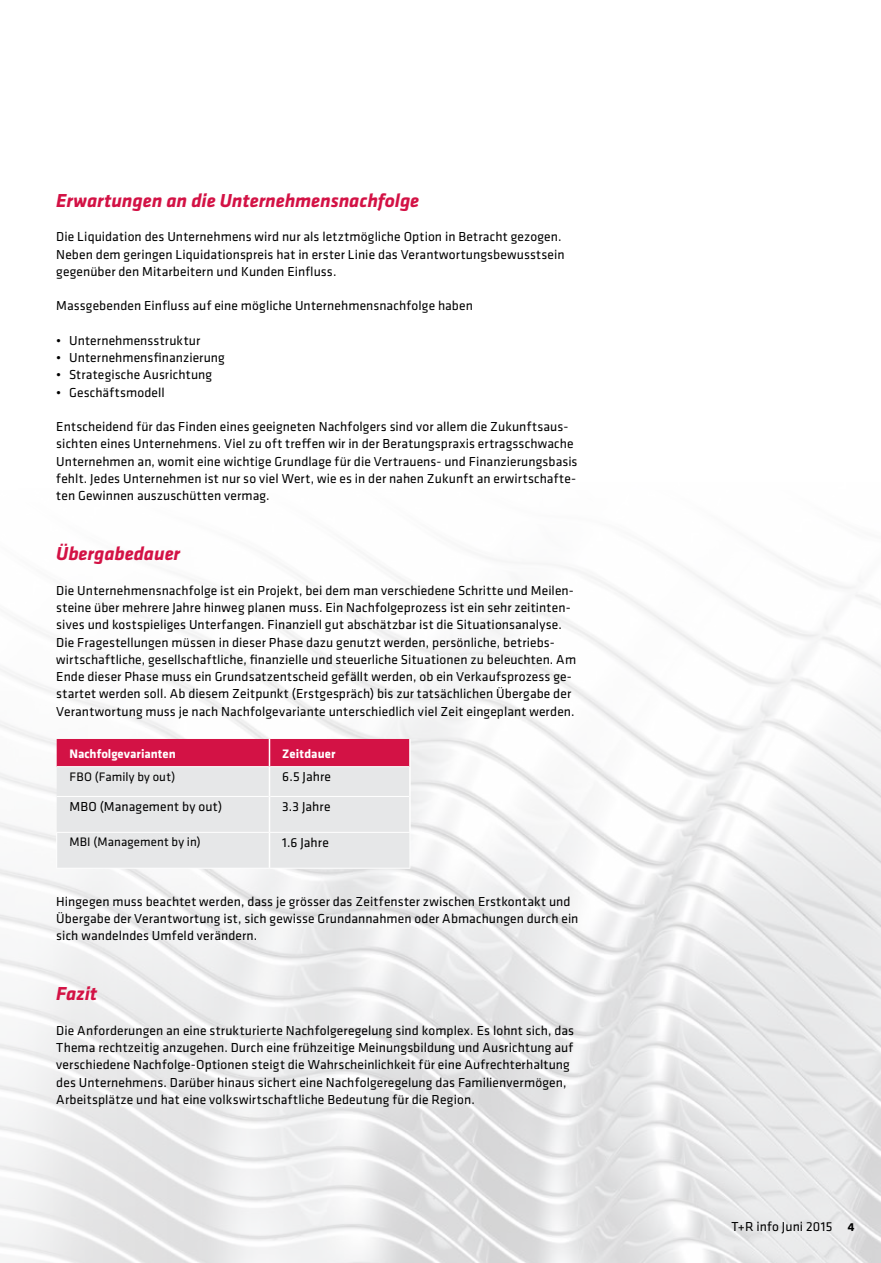
<style>
.page{position:relative;width:881px;height:1263px;background:#fff}
.page>*{position:absolute;margin:0;border:0;box-sizing:border-box;transform-origin:0 0}
.t1{font:italic 700 19.5px "Klavika";letter-spacing:-.005em;color:#d31245}
.t2{font:13.5px/17.2px "Klavika";letter-spacing:.005em;color:#000}
.t3{font:12.75px "Klavika";letter-spacing:.01em;color:#000}
.t4{font:700 12.75px "Klavika";color:#fff}
.s1{font-weight:700;font-size:12px}
</style>
<div class="page">
<img style="left:0;top:567px;width:880px;height:696px">
<svg style="left:57px;top:739px;width:353px;height:129px;background:#e2bac6"></svg>
<hr style="left:268px;top:767px;width:2px;height:29px;background:#fff">
<hr style="left:268px;top:796px;width:2px;height:36px;background:#fff">
<hr style="left:268px;top:833px;width:2px;height:35px;background:#fff">
<hr style="left:56px;top:832px;width:213px;height:1px;background:#fff">
<hr style="left:56px;top:833px;width:1px;height:35px;background:#fff">
<hr style="left:269px;top:832px;width:141px;height:1px;background:#fff">
<hr style="left:409px;top:833px;width:1px;height:35px;background:#fff">
<hr style="left:56px;top:868px;width:213px;height:1px;background:#fff">
<hr style="left:269px;top:868px;width:141px;height:1px;background:#fff">
<h1 class="t1" style="left:56px;top:186px;width:364px">Erwartungen an die Unternehmensnachfolge</h1>
<p class="t2" style="left:56px;top:228px;width:509px">Die Liquidation des Unternehmens wird nur als letztmögliche Option in Betracht gezogen.<br>Neben dem geringen Liquidationspreis hat in erster Linie das Verantwortungsbewusstsein gegenüber den Mitarbeitern und Kunden Einfluss.</p>
<p class="t2" style="left:56px;top:297px;width:418px">Massgebenden Einfluss auf eine mögliche Unternehmensnachfolge haben</p>
<p class="t2" style="left:56px;top:331px;width:145px">• Unternehmensstruktur</p>
<p class="t2" style="left:56px;top:349px;width:170px">• Unternehmensfinanzierung</p>
<p class="t2" style="left:56px;top:366px;width:157px">• Strategische Ausrichtung</p>
<p class="t2" style="left:56px;top:383px;width:110px">• Geschäftsmodell</p>
<p class="t2" style="left:56px;top:418px;width:522px">Entscheidend für das Finden eines geeigneten Nachfolgers sind vor allem die Zukunftsaus&shy;sichten eines Unternehmens. Viel zu oft treffen wir in der Beratungspraxis ertragsschwache Unternehmen an, womit eine wichtige Grundlage für die Vertrauens- und Finanzierungsbasis fehlt. Jedes Unternehmen ist nur so viel Wert, wie es in der nahen Zukunft an erwirtschafte&shy;ten Gewinnen auszuschütten vermag.</p>
<h1 class="t1" style="left:56px;top:540px;width:125px">Übergabedauer</h1>
<p class="t2" style="left:56px;top:581px;width:521px">Die Unternehmensnachfolge ist ein Projekt, bei dem man verschiedene Schritte und Meilen&shy;steine über mehrere Jahre hinweg planen muss. Ein Nachfolgeprozess ist ein sehr zeitinten&shy;sives und kostspieliges Unterfangen. Finanziell gut abschätzbar ist die Situationsanalyse.<br>Die Fragestellungen müssen in dieser Phase dazu genutzt werden, persönliche, betriebs&shy;wirtschaftliche, gesellschaftliche, finanzielle und steuerliche Situationen zu beleuchten. Am Ende dieser Phase muss ein Grundsatzentscheid gefällt werden, ob ein Verkaufsprozess ge&shy;startet werden soll. Ab diesem Zeitpunkt (Erstgespräch) bis zur tatsächlichen Übergabe der Verantwortung muss je nach Nachfolgevariante unterschiedlich viel Zeit eingeplant werden.</p>
<p class="t4" style="left:69px;top:744px;width:108px">Nachfolgevarianten</p>
<p class="t4" style="left:282px;top:744px;width:55px">Zeitdauer</p>
<p class="t3" style="left:69px;top:768px;width:107px">FBO (Family by out)</p>
<p class="t2" style="left:282px;top:767px;width:50px">6.5 Jahre</p>
<p class="t2" style="left:69px;top:797px;width:154px">MBO (Management by out)</p>
<p class="t2" style="left:282px;top:797px;width:50px">3.3 Jahre</p>
<p class="t3" style="left:69px;top:833px;width:133px">MBI (Management by in)</p>
<p class="t2" style="left:282px;top:833px;width:48px">1.6 Jahre</p>
<p class="t2" style="left:56px;top:892px;width:523px">Hingegen muss beachtet werden, dass je grösser das Zeitfenster zwischen Erstkontakt und<br>Übergabe der Verantwortung ist, sich gewisse Grundannahmen oder Abmachungen durch ein sich wandelndes Umfeld verändern.</p>
<h1 class="t1" style="left:56px;top:980px;width:42px">Fazit</h1>
<p class="t2" style="left:56px;top:1021px;width:519px">Die Anforderungen an eine strukturierte Nachfolgeregelung sind komplex. Es lohnt sich, das Thema rechtzeitig anzugehen. Durch eine frühzeitige Meinungsbildung und Ausrichtung auf verschiedene Nachfolge-Optionen steigt die Wahrscheinlichkeit für eine Aufrechterhaltung des Unternehmens. Darüber hinaus sichert eine Nachfolgeregelung das Familienvermögen, Arbeitsplätze und hat eine volkswirtschaftliche Bedeutung für die Region.</p>
<p class="t2" style="left:731px;top:1217px;width:125px">T+R info Juni 2015 <span class="s1">4</span></p>
</div>
